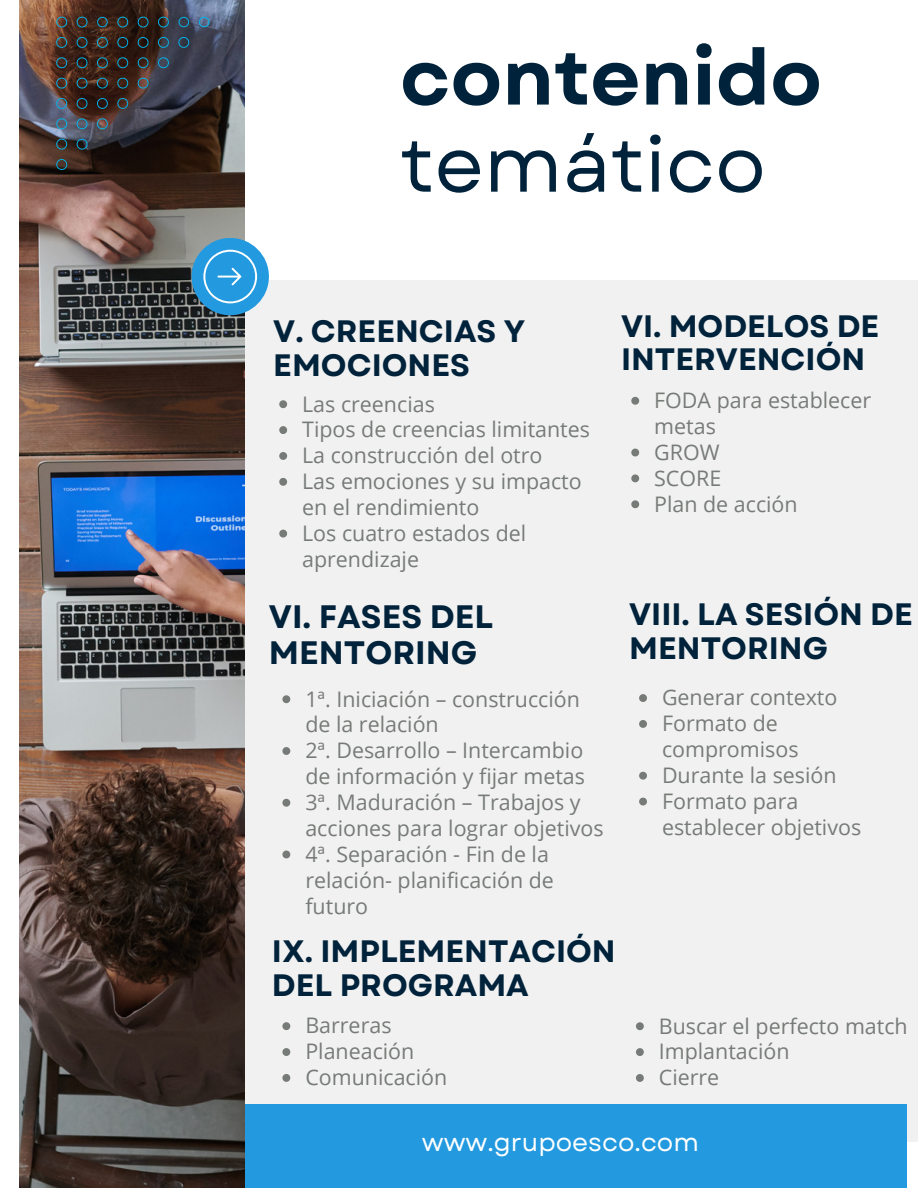
<style>
.page{position:relative;width:918px;height:1188px;background:#fff}
.page>*{position:absolute;margin:0;border:0;box-sizing:border-box;transform-origin:0 0}
.t1{font:700 77.55px "Garet";color:#00223a}
.t2{font:77.55px "Garet";color:#00223a}
.t3{font:700 32.4px/36px "Garet";color:#00223a}
.t4{font:700 30.9px/33.8px "Garet";color:#00223a}
.t5{font:25.2px "Garet";color:#fff}
.t6{font:21.45px/25.8px "Open Sans";color:#777b78}
</style>
<div class="page">
<div style="left:88px;top:281px;width:830px;height:861px;background:#f1f1f1"></div>
<div style="left:20px;top:1104px;width:887px;height:84px;background:#239adf"></div>
<img style="left:20px;top:0;width:225px;height:1188px">
<svg style="left:56px;top:17px;width:11px;height:10px"></svg>
<svg style="left:77px;top:17px;width:10px;height:10px"></svg>
<svg style="left:97px;top:17px;width:11px;height:10px"></svg>
<svg style="left:117px;top:17px;width:11px;height:10px"></svg>
<svg style="left:138px;top:17px;width:11px;height:10px"></svg>
<svg style="left:158px;top:17px;width:11px;height:10px"></svg>
<svg style="left:179px;top:17px;width:10px;height:10px"></svg>
<svg style="left:199px;top:17px;width:10px;height:10px"></svg>
<svg style="left:56px;top:159px;width:11px;height:11px"></svg>
<svg style="left:56px;top:139px;width:11px;height:11px"></svg>
<svg style="left:56px;top:118px;width:11px;height:11px"></svg>
<svg style="left:56px;top:98px;width:11px;height:11px"></svg>
<svg style="left:56px;top:78px;width:11px;height:11px"></svg>
<svg style="left:56px;top:57px;width:11px;height:11px"></svg>
<svg style="left:77px;top:57px;width:10px;height:11px"></svg>
<svg style="left:97px;top:57px;width:11px;height:11px"></svg>
<svg style="left:97px;top:78px;width:11px;height:11px"></svg>
<svg style="left:97px;top:98px;width:11px;height:11px"></svg>
<svg style="left:117px;top:98px;width:11px;height:11px"></svg>
<svg style="left:97px;top:118px;width:11px;height:11px"></svg>
<svg style="left:117px;top:57px;width:11px;height:11px"></svg>
<svg style="left:117px;top:78px;width:11px;height:11px"></svg>
<svg style="left:138px;top:57px;width:11px;height:11px"></svg>
<svg style="left:138px;top:78px;width:11px;height:11px"></svg>
<svg style="left:158px;top:57px;width:11px;height:11px"></svg>
<svg style="left:77px;top:78px;width:10px;height:11px"></svg>
<svg style="left:77px;top:98px;width:10px;height:11px"></svg>
<svg style="left:77px;top:118px;width:10px;height:11px"></svg>
<svg style="left:77px;top:139px;width:10px;height:11px"></svg>
<svg style="left:56px;top:37px;width:11px;height:11px"></svg>
<svg style="left:77px;top:37px;width:10px;height:11px"></svg>
<svg style="left:97px;top:37px;width:11px;height:11px"></svg>
<svg style="left:117px;top:37px;width:11px;height:11px"></svg>
<svg style="left:138px;top:37px;width:11px;height:11px"></svg>
<svg style="left:158px;top:37px;width:11px;height:11px"></svg>
<svg style="left:178px;top:37px;width:11px;height:11px"></svg>
<div style="left:192px;top:238px;width:77px;height:77px;background:#239adf;border-radius:50%"></div>
<svg style="left:203px;top:249px;width:55px;height:55px"></svg>
<svg style="left:631px;top:397px;width:8px;height:8px"></svg>
<svg style="left:631px;top:449px;width:8px;height:7px"></svg>
<svg style="left:631px;top:474px;width:8px;height:8px"></svg>
<svg style="left:631px;top:500px;width:8px;height:8px"></svg>
<svg style="left:282px;top:695px;width:8px;height:8px"></svg>
<svg style="left:282px;top:747px;width:8px;height:8px"></svg>
<svg style="left:282px;top:799px;width:8px;height:8px"></svg>
<svg style="left:282px;top:851px;width:8px;height:7px"></svg>
<svg style="left:639px;top:694px;width:8px;height:8px"></svg>
<svg style="left:639px;top:720px;width:8px;height:8px"></svg>
<svg style="left:639px;top:772px;width:8px;height:8px"></svg>
<svg style="left:639px;top:798px;width:8px;height:7px"></svg>
<svg style="left:282px;top:1022px;width:8px;height:8px"></svg>
<svg style="left:282px;top:1048px;width:8px;height:8px"></svg>
<svg style="left:282px;top:1074px;width:8px;height:8px"></svg>
<svg style="left:279px;top:400px;width:8px;height:8px"></svg>
<svg style="left:279px;top:426px;width:8px;height:8px"></svg>
<svg style="left:279px;top:452px;width:8px;height:8px"></svg>
<svg style="left:279px;top:478px;width:8px;height:8px"></svg>
<svg style="left:279px;top:530px;width:8px;height:8px"></svg>
<svg style="left:636px;top:1022px;width:8px;height:8px"></svg>
<svg style="left:636px;top:1048px;width:8px;height:8px"></svg>
<svg style="left:636px;top:1074px;width:8px;height:8px"></svg>
<p class="t1" style="left:400px;top:22px;width:423px">contenido</p>
<p class="t2" style="left:400px;top:109px;width:367px">temático</p>
<p class="t4" style="left:273px;top:315px;width:253px">V. CREENCIAS Y<br>EMOCIONES</p>
<p class="t6" style="left:302px;top:390px;width:134px">Las creencias</p>
<p class="t6" style="left:302px;top:416px;width:289px">Tipos de creencias limitantes</p>
<p class="t6" style="left:302px;top:442px;width:242px">La construcción del otro</p>
<p class="t6" style="left:302px;top:468px;width:281px">Las emociones y su impacto en el rendimiento</p>
<p class="t6" style="left:302px;top:520px;width:226px">Los cuatro estados del aprendizaje</p>
<p class="t4" style="left:621px;top:309px;width:260px">VI. MODELOS DE<br>INTERVENCIÓN</p>
<p class="t6" style="left:654px;top:387px;width:219px">FODA para establecer metas</p>
<p class="t6" style="left:654px;top:439px;width:67px">GROW</p>
<p class="t6" style="left:654px;top:464px;width:69px">SCORE</p>
<p class="t6" style="left:654px;top:490px;width:145px">Plan de acción</p>
<p class="t3" style="left:269px;top:599px;width:226px">VI. FASES DEL<br>MENTORING</p>
<p class="t6" style="left:305px;top:685px;width:276px">1ª. Iniciación – construcción de la relación</p>
<p class="t6" style="left:305px;top:737px;width:281px">2ª. Desarrollo – Intercambio de información y fijar metas</p>
<p class="t6" style="left:305px;top:789px;width:300px">3ª. Maduración – Trabajos y acciones para lograr objetivos</p>
<p class="t6" style="left:305px;top:841px;width:250px">4ª. Separación - Fin de la relación- planificación de futuro</p>
<p class="t4" style="left:272px;top:935px;width:345px">IX. IMPLEMENTACIÓN<br>DEL PROGRAMA</p>
<p class="t6" style="left:305px;top:1012px;width:88px">Barreras</p>
<p class="t6" style="left:305px;top:1038px;width:111px">Planeación</p>
<p class="t6" style="left:305px;top:1064px;width:143px">Comunicación</p>
<p class="t4" style="left:629px;top:597px;width:285px">VIII. LA SESIÓN DE<br>MENTORING</p>
<p class="t6" style="left:662px;top:684px;width:177px">Generar contexto</p>
<p class="t6" style="left:662px;top:710px;width:138px">Formato de compromisos</p>
<p class="t6" style="left:662px;top:762px;width:176px">Durante la sesión</p>
<p class="t6" style="left:662px;top:788px;width:201px">Formato para establecer objetivos</p>
<p class="t6" style="left:659px;top:1012px;width:250px">Buscar el perfecto match</p>
<p class="t6" style="left:659px;top:1038px;width:132px">Implantación</p>
<p class="t6" style="left:659px;top:1064px;width:62px">Cierre</p>
<p class="t5" style="left:422px;top:1124px;width:279px">www.grupoesco.com</p>
</div>
